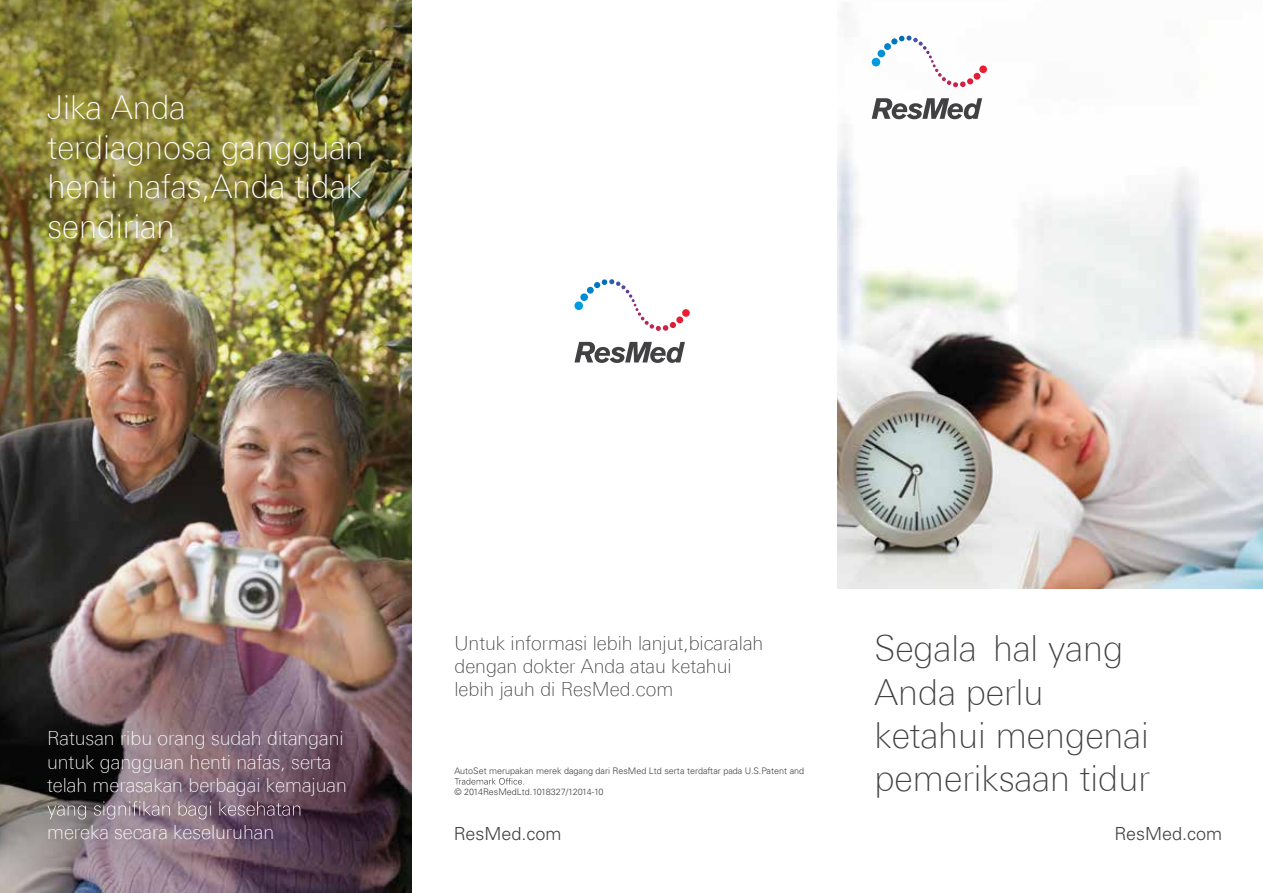
<style>
.page{position:relative;width:1263px;height:893px;background:#fff}
.page>*{position:absolute;margin:0;border:0;box-sizing:border-box;transform-origin:0 0}
.t1{font:100 36px/43.2px "LT Univers Basic";color:#414042}
.t2{font:100 33px/39.6px "LT Univers Basic";color:#fff}
.t3{font:100 19.5px/23.4px "LT Univers Basic";color:#fff}
.t4{font:100 19.5px/23.4px "LT Univers Basic";color:#414042}
.t5{font:300 18px "Univers";color:#414042}
.t6{font:300 9px "Univers";color:#414042}
</style>
<div class="page">
<img style="left:0;top:0;width:411px;height:893px">
<img style="left:838px;top:39px;width:425px;height:550px">
<div style="left:979px;top:65px;width:8px;height:8px;background:#ed1b2f;border-radius:50%"></div>
<div style="left:973px;top:73px;width:7px;height:7px;background:#e31e36;border-radius:50%"></div>
<div style="left:967px;top:78px;width:6px;height:7px;background:#da1f3d;border-radius:50%"></div>
<div style="left:872px;top:58px;width:8px;height:8px;background:#009bdf;border-radius:50%"></div>
<div style="left:877px;top:50px;width:8px;height:7px;background:#008fd5;border-radius:50%"></div>
<div style="left:884px;top:43px;width:7px;height:7px;background:#0083ca;border-radius:50%"></div>
<div style="left:891px;top:38px;width:6px;height:7px;background:#0077c1;border-radius:50%"></div>
<svg style="left:899px;top:35px;width:67px;height:52px"></svg>
<svg style="left:872px;top:98px;width:110px;height:21px"></svg>
<div style="left:682px;top:309px;width:8px;height:8px;background:#ed1b2f;border-radius:50%"></div>
<div style="left:676px;top:316px;width:7px;height:7px;background:#e31e36;border-radius:50%"></div>
<div style="left:574px;top:301px;width:9px;height:9px;background:#009bdf;border-radius:50%"></div>
<div style="left:580px;top:293px;width:8px;height:8px;background:#008fd5;border-radius:50%"></div>
<div style="left:587px;top:287px;width:7px;height:7px;background:#0083ca;border-radius:50%"></div>
<svg style="left:594px;top:279px;width:82px;height:52px"></svg>
<svg style="left:574px;top:342px;width:111px;height:21px"></svg>
<svg style="left:47px;top:801px;width:253px;height:18px;background:#867680"></svg>
<svg style="left:455px;top:778px;width:69px;height:7px"></svg>
<h2 class="t2" style="left:48px;top:88px;width:318px">Jika Anda<br>terdiagnosa gangguan henti nafas,Anda tidak sendirian</h2>
<p class="t3" style="left:47px;top:727px;width:301px">Ratusan ribu orang sudah ditangani untuk gangguan henti nafas, serta telah merasakan berbagai kemajuan</p>
<p class="t3" style="left:47px;top:820px;width:229px">mereka secara keseluruhan</p>
<p class="t4" style="left:454px;top:631px;width:310px">Untuk informasi lebih lanjut,bicaralah dengan dokter Anda atau ketahui lebih jauh di ResMed.com</p>
<h1 class="t1" style="left:874px;top:627px;width:277px">Segala hal yang<br>Anda perlu ketahui mengenai pemeriksaan tidur</h1>
<p class="t6" style="left:454px;top:765px;width:351px">AutoSet merupakan merek dagang dari ResMed Ltd serta terdaftar pada U.S.Patent and</p>
<p class="t6" style="left:454px;top:787px;width:151px">© 2014ResMedLtd.1018327/12014-10</p>
<p class="t5" style="left:454px;top:822px;width:109px">ResMed.com</p>
<p class="t5" style="left:1114px;top:822px;width:109px">ResMed.com</p>
</div>
